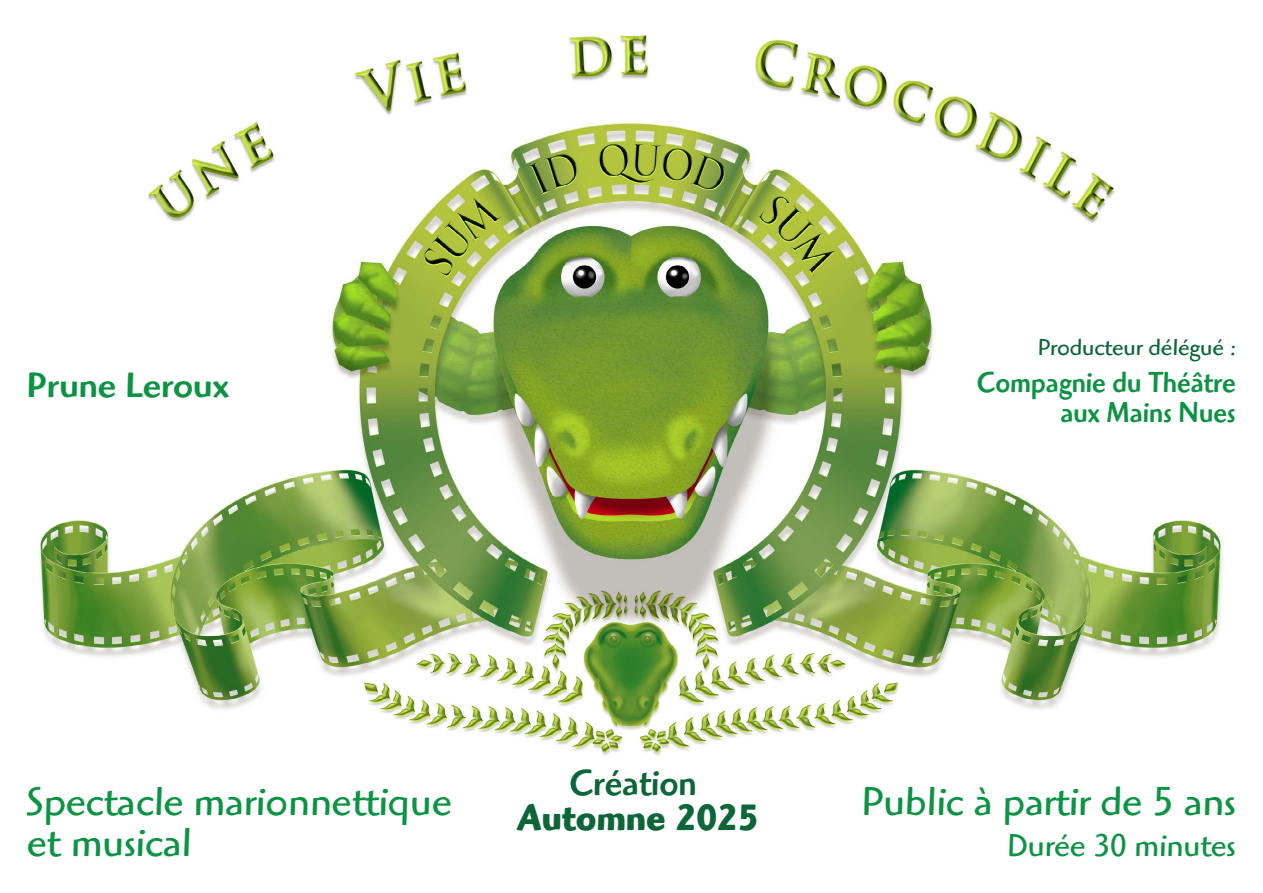
<style>
.page{position:relative;width:1263px;height:893px;background:#fff}
.page>*{position:absolute;margin:0;border:0;box-sizing:border-box;transform-origin:0 0}
.t1{font:42px/40.5px "Highlander Std";letter-spacing:-.005em;color:#0d9344}
.t2{font:700 37.8px "Highlander Std";color:#0c6638;scale:.92 1}
.t3{font:500 37.8px "Highlander Std";color:#0c6638;scale:.92 1}
.t4{font:500 36.6px "Highlander Std";color:#0d9344}
.t5{font:33px "Highlander Std";letter-spacing:-.005em;color:#0d9344}
.t6{font:500 30px/30px "Highlander Std";color:#0d9344;text-align:right;scale:.9 1}
.t7{font:24px "Highlander Std";letter-spacing:-.005em;color:#0c6638}
</style>
<div class="page">
<img style="left:40px;top:34px;width:1183px;height:722px">
<p class="t7" style="left:1038px;top:334px;width:200px">Producteur délégué :</p>
<p class="t4" style="left:27px;top:364px;width:203px">Prune Leroux</p>
<p class="t6" style="left:977px;top:367px;width:289px">Compagnie du Théâtre aux Mains Nues</p>
<p class="t1" style="left:27px;top:782px;width:426px">Spectacle marionnettique et musical</p>
<p class="t3" style="left:569px;top:760px;width:140px">Création</p>
<p class="t2" style="left:518px;top:795px;width:263px">Automne 2025</p>
<p class="t1" style="left:861px;top:782px;width:376px">Public à partir de 5 ans</p>
<p class="t5" style="left:1007px;top:826px;width:230px">Durée 30 minutes</p>
</div>
